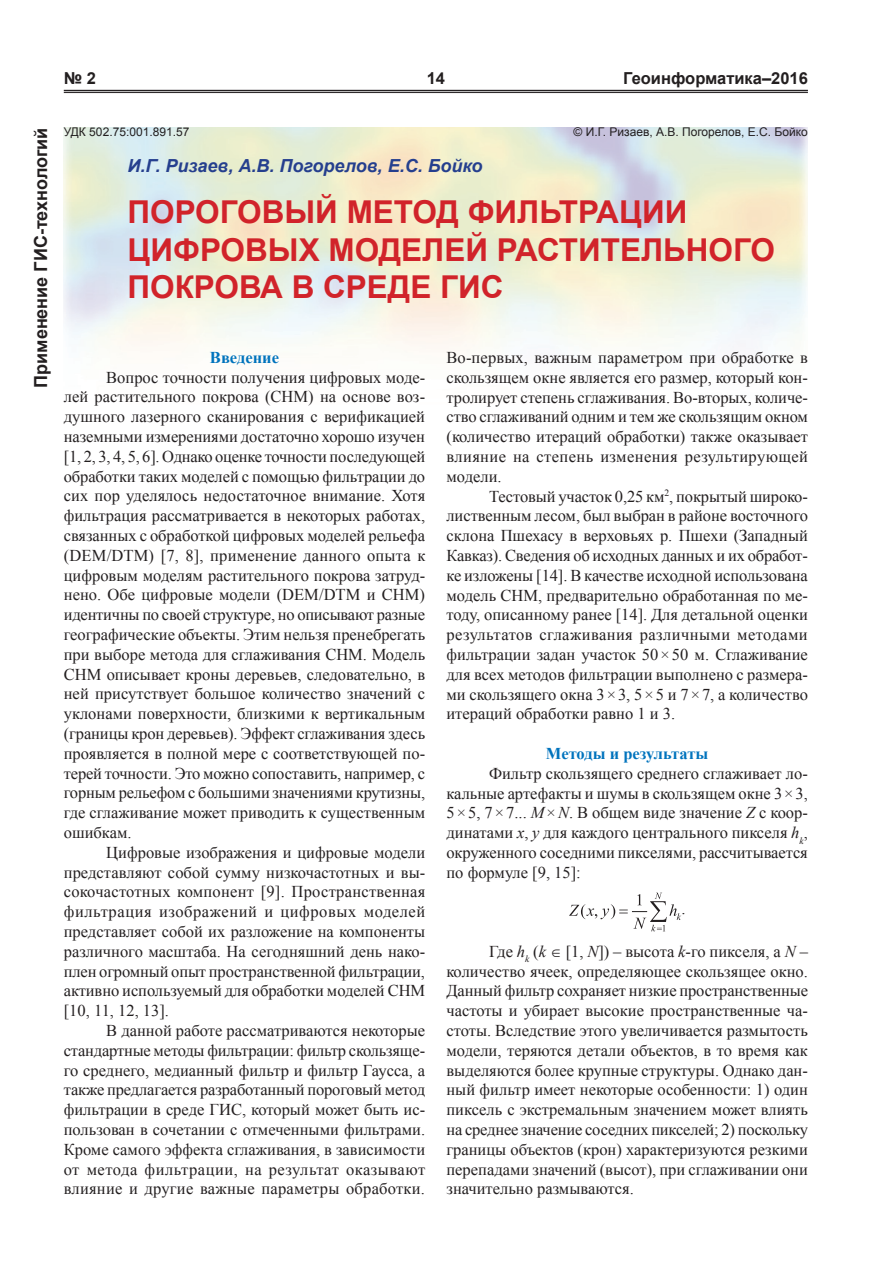
<style>
.page{position:relative;width:893px;height:1263px;background:#fff}
.page>*{position:absolute;margin:0;border:0;box-sizing:border-box;transform-origin:0 0}
.t1{font:700 31.5px/37.8px "Arial";color:#d1232a}
.t2{font:italic 700 18px "Arial";color:#253f8e}
.t3{font:700 18px "Arial";color:#231f20}
.t4{font:16.5px/19.8px "Times New Roman";color:#231f20;text-align:justify}
.t5{font:700 16.5px "Times New Roman";color:#0073bd}
.t6{font:700 16.5px "Arial";color:#231f20}
.t7{font:12px "Arial";color:#231f20}
.s1{font-style:italic}
</style>
<div class="page">
<hr style="left:64px;top:90px;width:744px;height:1px;background:#231f20">
<hr style="left:64px;top:92px;width:744px;height:1px;background:#231f20">
<svg style="left:569px;top:893px;width:112px;height:38px"></svg>
<p class="t6" style="left:64px;top:68px;width:34px">№ 2</p>
<p class="t6" style="left:427px;top:68px;width:20px">14</p>
<p class="t6" style="left:623px;top:68px;width:186px">Геоинформатика–2016</p>
<p class="t3" style="left:29px;top:388px;width:262px;rotate:-90deg">Применение ГИС-технологий</p>
<p class="t7" style="left:64px;top:124px;width:127px">УДК 502.75:001.891.57</p>
<p class="t7" style="left:574px;top:124px;width:236px">© И.Г. Ризаев, А.В. Погорелов, Е.С. Бойко</p>
<p class="t2" style="left:128px;top:154px;width:356px">И.Г. Ризаев, А.В. Погорелов, Е.С. Бойко</p>
<h1 class="t1" style="left:128px;top:194px;width:649px">ПОРОГОВЫЙ МЕТОД ФИЛЬТРАЦИИ<br>ЦИФРОВЫХ МОДЕЛЕЙ РАСТИТЕЛЬНОГО<br>ПОКРОВА В СРЕДЕ ГИС</h1>
<p class="t4" style="left:446px;top:347px;width:363px">Во-первых, важным параметром при обработке в скользящем окне является его размер, который кон&shy;тролирует степень сглаживания. Во-вторых, количе&shy;ство сглаживаний одним и тем же скользящим окном (количество итераций обработки) также оказывает влияние на степень изменения результирующей модели.</p>
<p class="t4" style="left:446px;top:486px;width:363px;text-indent:43px">Тестовый участок 0,25 км<sup>2</sup>, покрытый широко&shy;лиственным лесом, был выбран в районе восточного склона Пшехасу в верховьях р. Пшехи (Западный Кавказ). Сведения об исходных данных и их обработ&shy;ке изложены [14]. В качестве исходной использована модель CHM, предварительно обработанная по ме&shy;тоду, описанному ранее [14]. Для детальной оценки результатов сглаживания различными методами фильтрации задан участок 50×50 м. Сглаживание для всех методов фильтрации выполнено с размера&shy;ми скользящего окна 3×3, 5×5 и 7×7, а количество итераций обработки равно 1 и 3.</p>
<p class="t5" style="left:546px;top:742px;width:164px">Методы и результаты</p>
<p class="t4" style="left:446px;top:763px;width:363px;text-indent:43px">Фильтр скользящего среднего сглаживает ло&shy;кальные артефакты и шумы в скользящем окне 3×3, 5×5, 7×7... <span class="s1">M</span>×<span class="s1">N</span>. В общем виде значение <span class="s1">Z</span> с коор&shy;динатами <span class="s1">x</span>, <span class="s1">y</span> для каждого центрального пикселя <span class="s1">h</span><sub>k</sub>, окруженного соседними пикселями, рассчитывается по формуле [9, 15]:</p>
<p class="t4" style="left:681px;top:898px;width:6px">.</p>
<p class="t4" style="left:446px;top:941px;width:363px;text-indent:43px">Где <span class="s1">h</span><sub>k</sub> (<span class="s1">k</span> ∈ [1, <span class="s1">N</span>]) – высота <span class="s1">k</span>-го пикселя, а <span class="s1">N</span> – количество ячеек, определяющее скользящее окно.<br>Данный фильтр сохраняет низкие пространственные частоты и убирает высокие пространственные ча&shy;стоты. Вследствие этого увеличивается размытость модели, теряются детали объектов, в то время как выделяются более крупные структуры. Однако дан&shy;ный фильтр имеет некоторые особенности: 1) один пиксель с экстремальным значением может влиять на среднее значение соседних пикселей; 2) поскольку границы объектов (крон) характеризуются резкими перепадами значений (высот), при сглаживании они значительно размываются.</p>
<p class="t5" style="left:210px;top:346px;width:71px">Введение</p>
<p class="t4" style="left:64px;top:367px;width:363px;text-indent:43px">Вопрос точности получения цифровых моде&shy;лей растительного покрова (CHM) на основе воз&shy;душного лазерного сканирования с верификацией наземными измерениями достаточно хорошо изучен [1, 2, 3, 4, 5, 6]. Однако оценке точности последующей обработки таких моделей с помощью фильтрации до сих пор уделялось недостаточное внимание. Хотя фильтрация рассматривается в некоторых работах, связанных с обработкой цифровых моделей рельефа (DEM/DTM) [7, 8], применение данного опыта к цифровым моделям растительного покрова затруд&shy;нено. Обе цифровые модели (DEM/DTM и CHM) идентичны по своей структуре, но описывают разные географические объекты. Этим нельзя пренебрегать при выборе метода для сглаживания CHM. Модель CHM описывает кроны деревьев, следовательно, в ней присутствует большое количество значений с уклонами поверхности, близкими к вертикальным (границы крон деревьев). Эффект сглаживания здесь проявляется в полной мере с соответствующей по&shy;терей точности. Это можно сопоставить, например, с горным рельефом с большими значениями крутизны, где сглаживание может приводить к существенным ошибкам.</p>
<p class="t4" style="left:64px;top:842px;width:363px;text-indent:43px">Цифровые изображения и цифровые модели представляют собой сумму низкочастотных и вы&shy;сокочастотных компонент [9]. Пространственная фильтрация изображений и цифровых моделей представляет собой их разложение на компоненты различного масштаба. На сегодняшний день нако&shy;плен огромный опыт пространственной фильтрации, активно используемый для обработки моделей CHM [10, 11, 12, 13].</p>
<p class="t4" style="left:64px;top:1020px;width:363px;text-indent:43px">В данной работе рассматриваются некоторые стандартные методы фильтрации: фильтр скользяще&shy;го среднего, медианный фильтр и фильтр Гаусса, а также предлагается разработанный пороговый метод фильтрации в среде ГИС, который может быть ис&shy;пользован в сочетании с отмеченными фильтрами.<br>Кроме самого эффекта сглаживания, в зависимости от метода фильтрации, на результат оказывают влияние и другие важные параметры обработки.</p>
</div>
